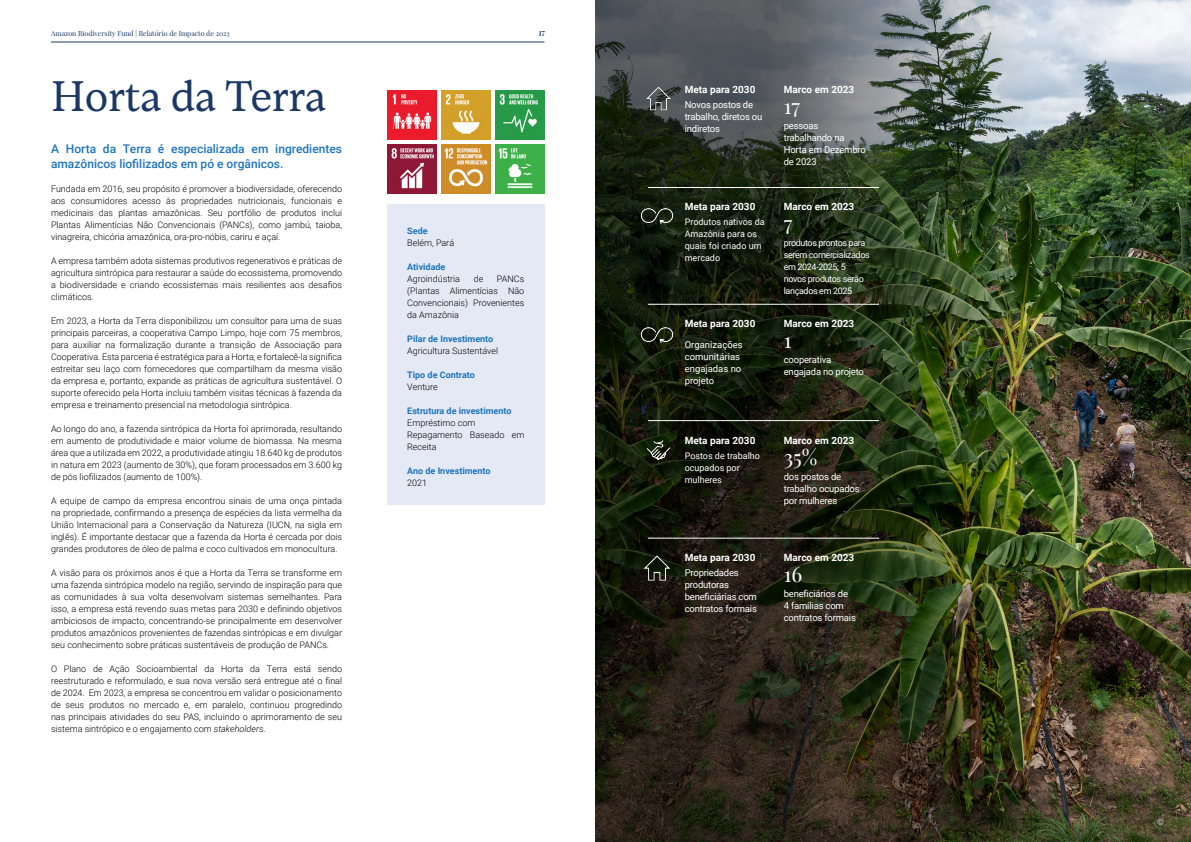
<style>
.page{position:relative;width:1191px;height:842px;background:#fff}
.page>*{position:absolute;margin:0;border:0;box-sizing:border-box;transform-origin:0 0}
.t1{font:43px "Loretta";color:#1a3863}
.t2{font:21px "Playfair Display";color:#fff}
.t3{font:500 12px/15px "Roboto";color:#1e75bc}
.t4{font:700 10px "Roboto";color:#fff}
.t5{font:9.5px/12px "Roboto";letter-spacing:-.02em;color:#fff}
.t6{font:9.5px/12px "Roboto";color:#fff}
.t7{font:300 9px/12px "Roboto";color:#000;text-align:justify}
.t8{font:9px/12px "Roboto";letter-spacing:-.01em;color:#fff}
.t9{font:700 9px "Roboto";color:#1e75bc}
.t10{font:9px/12px "Roboto";letter-spacing:-.04em;color:#fff}
.t11{font:500 9px "Roboto";color:#b3b3b3}
.t12{font:7px "Playfair Display";color:#1a3863}
.t13{font:700 7px "Playfair Display";color:#1a3863}
.s1{font-style:italic}
</style>
<div class="page">
<img style="left:595px;top:0;width:596px;height:842px">
<div style="left:387px;top:204px;width:157px;height:300px;background:#e5e9f6"></div>
<img style="left:387px;top:144px;width:49px;height:49px">
<img style="left:441px;top:144px;width:49px;height:49px">
<img style="left:495px;top:144px;width:49px;height:49px">
<img style="left:495px;top:90px;width:49px;height:49px">
<img style="left:387px;top:90px;width:49px;height:49px">
<img style="left:441px;top:90px;width:49px;height:49px">
<img style="left:634px;top:74px;width:48px;height:48px">
<img style="left:631px;top:191px;width:51px;height:51px">
<img style="left:631px;top:310px;width:51px;height:51px">
<img style="left:634px;top:426px;width:48px;height:48px">
<img style="left:631px;top:542px;width:51px;height:51px">
<hr style="left:648px;top:187px;width:231px;height:1px;background:#fff">
<hr style="left:648px;top:304px;width:231px;height:1px;background:#fff">
<hr style="left:648px;top:420px;width:231px;height:1px;background:#fff">
<hr style="left:648px;top:538px;width:231px;height:1px;background:#fff">
<hr style="left:51px;top:42px;width:493px;height:1px;background:#1a3863">
<p class="t12" style="left:51px;top:28px;width:180px">Amazon Biodiversity Fund | Relatório de Impacto de 2023</p>
<p class="t13" style="left:538px;top:28px;width:8px">17</p>
<h1 class="t1" style="left:51px;top:73px;width:277px">Horta da Terra</h1>
<h3 class="t3" style="left:51px;top:141px;width:292px">A Horta da Terra é especializada em ingredientes amazônicos liofilizados em pó e orgânicos.</h3>
<p class="t7" style="left:51px;top:182px;width:292px">Fundada em 2016, seu propósito é promover a biodiversidade, oferecendo aos consumidores acesso às propriedades nutricionais, funcionais e medicinais das plantas amazônicas. Seu portfólio de produtos inclui Plantas Alimentícias Não Convencionais (PANCs), como jambú, taioba, vinagreira, chicória amazônica, ora-pro-nóbis, cariru e açaí.</p>
<p class="t7" style="left:51px;top:254px;width:292px">A empresa também adota sistemas produtivos regenerativos e práticas de agricultura sintrópica para restaurar a saúde do ecossistema, promovendo a biodiversidade e criando ecossistemas mais resilientes aos desafios climáticos.</p>
<p class="t7" style="left:51px;top:314px;width:292px">Em 2023, a Horta da Terra disponibilizou um consultor para uma de suas principais parceiras, a cooperativa Campo Limpo, hoje com 75 membros, para auxiliar na formalização durante a transição de Associação para Cooperativa. Esta parceria é estratégica para a Horta, e fortalecê-la significa estreitar seu laço com fornecedores que compartilham da mesma visão da empresa e, portanto, expande as práticas de agricultura sustentável. O suporte oferecido pela Horta incluiu também visitas técnicas à fazenda da empresa e treinamento presencial na metodologia sintrópica.</p>
<p class="t7" style="left:51px;top:422px;width:292px">Ao longo do ano, a fazenda sintrópica da Horta foi aprimorada, resultando em aumento de produtividade e maior volume de biomassa. Na mesma área que a utilizada em 2022, a produtividade atingiu 18.640 kg de produtos in natura em 2023 (aumento de 30%), que foram processados em 3.600 kg de pós liofilizados (aumento de 100%).</p>
<p class="t7" style="left:51px;top:494px;width:292px">A equipe de campo da empresa encontrou sinais de uma onça pintada na propriedade, confirmando a presença de espécies da lista vermelha da União Internacional para a Conservação da Natureza (IUCN, na sigla em inglês). É importante destacar que a fazenda da Horta é cercada por dois grandes produtores de óleo de palma e coco cultivados em monocultura.</p>
<p class="t7" style="left:51px;top:566px;width:292px">A visão para os próximos anos é que a Horta da Terra se transforme em uma fazenda sintrópica modelo na região, servindo de inspiração para que as comunidades à sua volta desenvolvam sistemas semelhantes. Para isso, a empresa está revendo suas metas para 2030 e definindo objetivos ambiciosos de impacto, concentrando-se principalmente em desenvolver produtos amazônicos provenientes de fazendas sintrópicas e em divulgar seu conhecimento sobre práticas sustentáveis de produção de PANCs.</p>
<p class="t7" style="left:51px;top:662px;width:292px">O Plano de Ação Socioambiental da Horta da Terra está sendo reestruturado e reformulado, e sua nova versão será entregue até o final de 2024. Em 2023, a empresa se concentrou em validar o posicionamento de seus produtos no mercado e, em paralelo, continuou progredindo nas principais atividades do seu PAS, incluindo o aprimoramento de seu sistema sintrópico e o engajamento com <span class="s1">stakeholders</span>.</p>
<p class="t9" style="left:407px;top:224px;width:22px">Sede</p>
<p class="t7" style="left:407px;top:236px;width:48px">Belém, Pará</p>
<p class="t9" style="left:407px;top:260px;width:40px">Atividade</p>
<p class="t7" style="left:407px;top:272px;width:54px">Agroindústria</p>
<p class="t7" style="left:474px;top:272px;width:11px">de</p>
<p class="t7" style="left:407px;top:272px;width:119px;text-indent:90px">PANCs (Plantas Alimentícias Não Convencionais) Provenientes da Amazônia</p>
<p class="t9" style="left:407px;top:332px;width:87px">Pilar de Investimento</p>
<p class="t7" style="left:407px;top:344px;width:92px">Agricultura Sustentável</p>
<p class="t9" style="left:407px;top:368px;width:69px">Tipo de Contrato</p>
<p class="t7" style="left:407px;top:380px;width:32px">Venture</p>
<p class="t9" style="left:407px;top:404px;width:106px">Estrutura de investimento</p>
<p class="t7" style="left:407px;top:416px;width:119px;text-align:left">Empréstimo com<br>Repagamento Baseado em<br>Receita</p>
<p class="t9" style="left:407px;top:464px;width:85px">Ano de Investimento</p>
<p class="t7" style="left:407px;top:476px;width:21px">2021</p>
<p class="t4" style="left:684px;top:82px;width:72px">Meta para 2030</p>
<p class="t5" style="left:684px;top:98px;width:79px">Novos postos de trabalho, diretos ou indiretos</p>
<p class="t4" style="left:684px;top:199px;width:72px">Meta para 2030</p>
<p class="t8" style="left:684px;top:215px;width:81px">Produtos nativos da<br>Amazônia para os quais foi criado um mercado</p>
<p class="t4" style="left:684px;top:316px;width:72px">Meta para 2030</p>
<p class="t6" style="left:684px;top:338px;width:59px">Organizações comunitárias engajadas no projeto</p>
<p class="t4" style="left:783px;top:82px;width:72px">Marco em 2023</p>
<h2 class="t2" style="left:783px;top:90px;width:18px">17</h2>
<p class="t5" style="left:783px;top:119px;width:84px">pessoas trabalhando na<br>Horta em Dezembro de 2023</p>
<p class="t4" style="left:783px;top:199px;width:72px">Marco em 2023</p>
<h2 class="t2" style="left:783px;top:207px;width:10px">7</h2>
<p class="t10" style="left:783px;top:236px;width:87px">produtos prontos para serem comercializados em 2024-2025; 5 novos produtos serão lançados em 2025</p>
<p class="t4" style="left:783px;top:316px;width:72px">Marco em 2023</p>
<h2 class="t2" style="left:783px;top:324px;width:9px">1</h2>
<p class="t5" style="left:783px;top:353px;width:82px">cooperativa engajada no projeto</p>
<p class="t4" style="left:684px;top:433px;width:72px">Meta para 2030</p>
<p class="t8" style="left:684px;top:449px;width:77px">Postos de trabalho ocupados por mulheres</p>
<p class="t4" style="left:684px;top:550px;width:72px">Meta para 2030</p>
<p class="t5" style="left:684px;top:566px;width:74px">Propriedades produtoras beneficiárias com contratos formais</p>
<p class="t4" style="left:783px;top:433px;width:72px">Marco em 2023</p>
<h2 class="t2" style="left:783px;top:441px;width:35px">35%</h2>
<p class="t5" style="left:783px;top:470px;width:77px">dos postos de trabalho ocupados por mulheres</p>
<p class="t4" style="left:783px;top:550px;width:72px">Marco em 2023</p>
<h2 class="t2" style="left:783px;top:558px;width:20px">16</h2>
<p class="t5" style="left:783px;top:587px;width:74px">beneficiários de<br>4 famílias com contratos formais</p>
<p class="t11" style="left:1157px;top:815px;width:9px">©</p>
</div>
